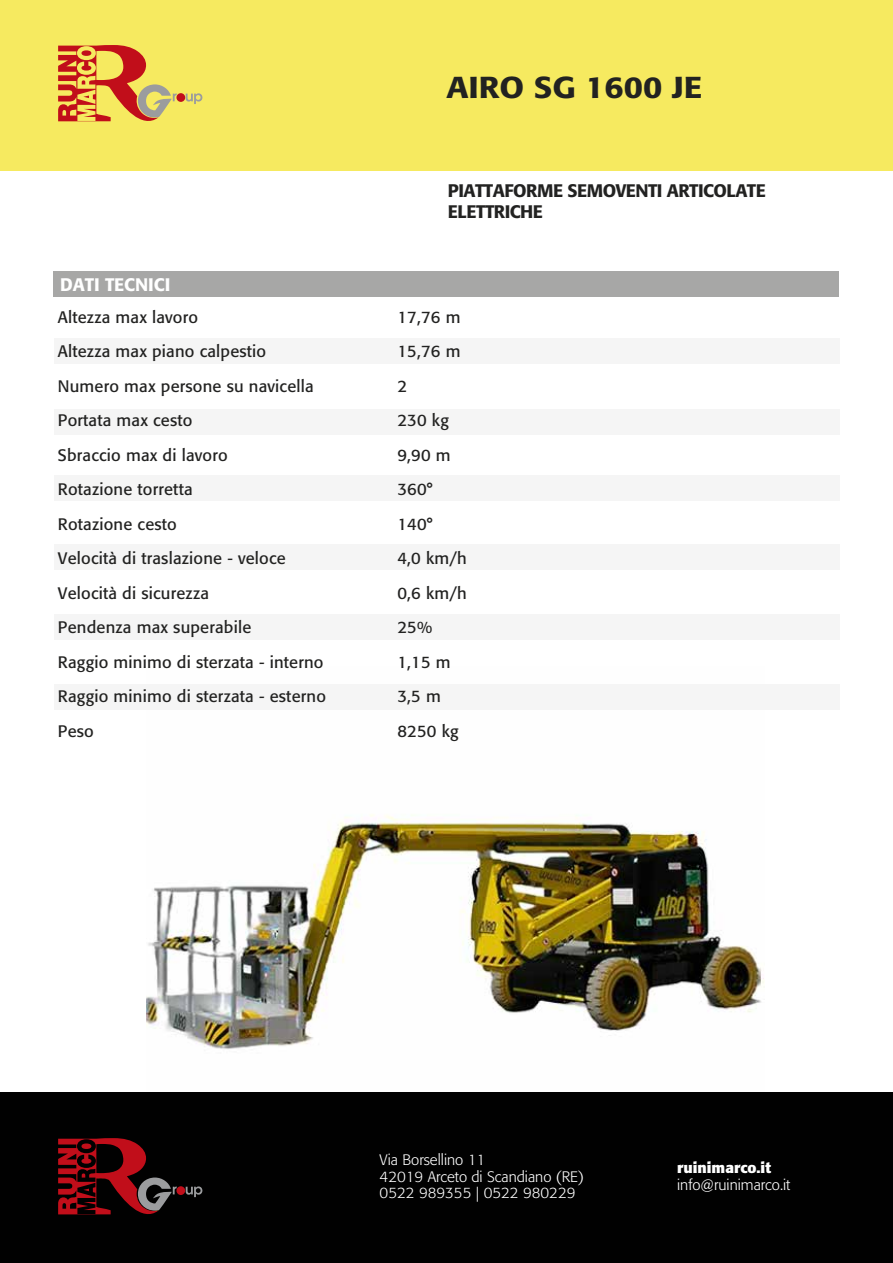
<style>
.page{position:relative;width:893px;height:1263px;background:#fff}
.page>*{position:absolute;margin:0;border:0;box-sizing:border-box;transform-origin:0 0}
.t1{font:500 30px "Formata";color:#222221;scale:1.1 1}
.t2{font:500 18px/21.6px "Formata";letter-spacing:-.025em;color:#222221}
.t3{font:500 18px "Formata";color:#fff}
.t4{font:16.5px "Formata";letter-spacing:.01em;color:#222221}
.t5{font:300 15px/16.5px "Formata";color:#fff}
.t6{font:700 15px "Formata";color:#fff}
</style>
<div class="page">
<img style="left:147px;top:814px;width:617px;height:279px">
<div style="left:54px;top:271px;width:785px;height:26px;background:#a7a7a6"></div>
<div style="left:0;top:0;width:893px;height:170px;background:#f6ea60"></div>
<div style="left:0;top:1093px;width:893px;height:170px;background:#010101"></div>
<div style="left:54px;top:338px;width:785px;height:26px;background:#f5f5f5"></div>
<div style="left:54px;top:409px;width:785px;height:25px;background:#f5f5f5"></div>
<div style="left:54px;top:614px;width:785px;height:26px;background:#f5f5f5"></div>
<div style="left:54px;top:684px;width:785px;height:26px;background:#f5f5f5"></div>
<div style="left:54px;top:475px;width:785px;height:26px;background:#f5f5f5"></div>
<div style="left:54px;top:544px;width:785px;height:25px;background:#f5f5f5"></div>
<svg style="left:186px;top:93px;width:16px;height:11px"></svg>
<div style="left:176px;top:93px;width:9px;height:9px;background:#c10e1a;border-radius:50%"></div>
<svg style="left:58px;top:45px;width:119px;height:77px"></svg>
<svg style="left:186px;top:1186px;width:16px;height:11px"></svg>
<div style="left:176px;top:1186px;width:9px;height:9px;background:#c10e1a;border-radius:50%"></div>
<svg style="left:58px;top:1138px;width:119px;height:77px"></svg>
<h1 class="t1" style="left:446px;top:68px;width:234px">AIRO SG 1600 JE</h1>
<p class="t3" style="left:60px;top:274px;width:112px">DATI TECNICI</p>
<p class="t2" style="left:448px;top:179px;width:319px">PIATTAFORME SEMOVENTI ARTICOLATE<br>ELETTRICHE</p>
<p class="t4" style="left:58px;top:307px;width:142px">Altezza max lavoro</p>
<p class="t4" style="left:397px;top:307px;width:65px">17,76 m</p>
<p class="t4" style="left:58px;top:341px;width:210px">Altezza max piano calpestio</p>
<p class="t4" style="left:397px;top:341px;width:65px">15,76 m</p>
<p class="t4" style="left:58px;top:376px;width:257px">Numero max persone su navicella</p>
<p class="t4" style="left:397px;top:376px;width:11px">2</p>
<p class="t4" style="left:58px;top:410px;width:136px">Portata max cesto</p>
<p class="t4" style="left:397px;top:410px;width:53px">230 kg</p>
<p class="t4" style="left:58px;top:445px;width:171px">Sbraccio max di lavoro</p>
<p class="t4" style="left:397px;top:445px;width:55px">9,90 m</p>
<p class="t4" style="left:58px;top:479px;width:136px">Rotazione torretta</p>
<p class="t4" style="left:397px;top:479px;width:37px">360°</p>
<p class="t4" style="left:58px;top:514px;width:120px">Rotazione cesto</p>
<p class="t4" style="left:397px;top:514px;width:37px">140°</p>
<p class="t4" style="left:58px;top:548px;width:229px">Velocità di traslazione - veloce</p>
<p class="t4" style="left:397px;top:548px;width:71px">4,0 km/h</p>
<p class="t4" style="left:58px;top:583px;width:153px">Velocità di sicurezza</p>
<p class="t4" style="left:397px;top:583px;width:71px">0,6 km/h</p>
<p class="t4" style="left:58px;top:617px;width:195px">Pendenza max superabile</p>
<p class="t4" style="left:397px;top:617px;width:36px">25%</p>
<p class="t4" style="left:58px;top:652px;width:267px">Raggio minimo di sterzata - interno</p>
<p class="t4" style="left:397px;top:652px;width:55px">1,15 m</p>
<p class="t4" style="left:58px;top:686px;width:269px">Raggio minimo di sterzata - esterno</p>
<p class="t4" style="left:397px;top:686px;width:45px">3,5 m</p>
<p class="t4" style="left:58px;top:721px;width:37px">Peso</p>
<p class="t4" style="left:397px;top:721px;width:63px">8250 kg</p>
<p class="t5" style="left:380px;top:1152px;width:206px">Via Borsellino 11<br>42019 Arceto di Scandiano (RE)<br>0522 989355 | 0522 980229</p>
<p class="t6" style="left:677px;top:1158px;width:95px">ruinimarco.it</p>
<p class="t5" style="left:677px;top:1176px;width:115px">info@ruinimarco.it</p>
</div>
